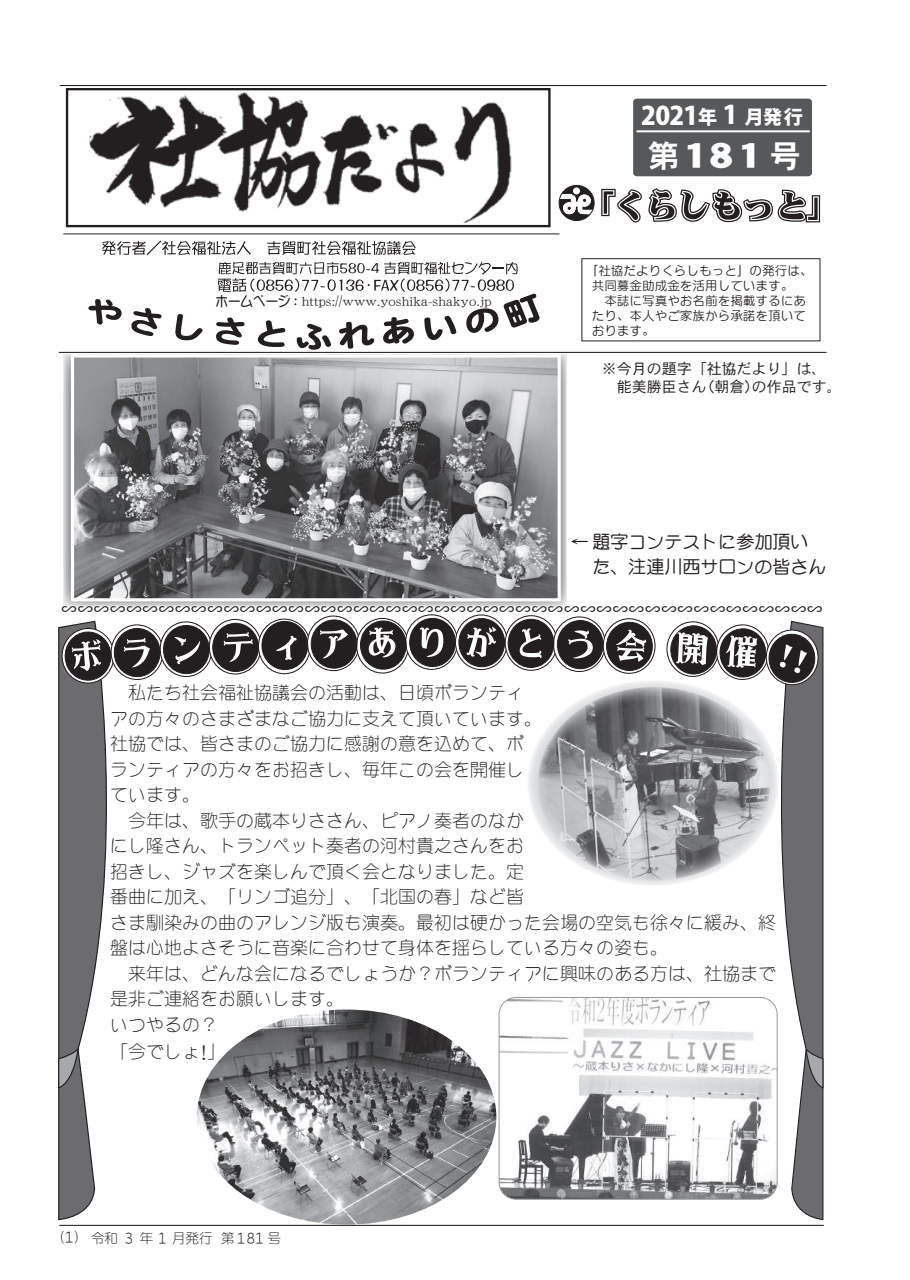
<style>
.page{position:relative;width:910px;height:1280px;background:#fff}
.page>*{position:absolute;margin:0;border:0;box-sizing:border-box;transform-origin:0 0}
.t1{font:34.65px "DFHS Gothic Std W9";color:#fff;scale:1.2 1}
.t2{font:31.2px "DFHS Gothic Std W7";color:#fff}
.t3{font:800 25.35px "Koz Go Pro";color:#fff}
.t4{font:22.8px "DF Gothic Std W10";color:#fff;scale:1.04 1}
.t5{font:18px/25.5px "DFSM Gothic Std W2";color:#231f20}
.t6{font:18px/25.5px "DF Maru Gothic Std W5";color:#231f20}
.t7{font:15.9px "DF Maru Gothic Std W5";color:#231f20;scale:1.13 1}
.t8{font:15px/18px "DFHS Gothic Std W3";color:#231f20}
.t9{font:13.5px "DFHS Mincho Std W3";color:#231f20}
.t10{font:13.5px "DFUD Maru Gothic Std W2";color:#231f20}
.t11{font:12px/15px "DFUD Maru Gothic Std W4";letter-spacing:.05em;color:#231f20}
.s1{font-family:"DFPOP1 Std W5"}
.s2{font-size:19.05px}
.s3{font-size:22.5px}
</style>
<div class="page">
<svg style="left:527px;top:680px;width:252px;height:206px"></svg>
<svg style="left:63px;top:354px;width:504px;height:252px;background:#c4c4c5"></svg>
<hr style="left:59px;top:1225px;width:765px;height:1px;background:#231f20">
<hr style="left:60px;top:85px;width:767px;height:1px;background:#231f20">
<hr style="left:63px;top:233px;width:496px;height:1px;background:#231f20">
<svg style="left:102px;top:240px;width:149px;height:15px"></svg>
<svg style="left:267px;top:241px;width:149px;height:14px"></svg>
<div style="left:581px;top:258px;width:239px;height:83px;border:1px solid #231f20"></div>
<div style="left:559px;top:185px;width:35px;height:35px;background:#231f20;border-radius:50%"></div>
<div style="left:573px;top:187px;width:7px;height:7px;background:#fff;border-radius:50%"></div>
<svg style="left:559px;top:194px;width:34px;height:20px"></svg>
<hr style="left:559px;top:195px;width:13px;height:4px;background:#fff">
<div style="left:559px;top:185px;width:35px;height:36px;border:1px solid #231f20;border-radius:50%"></div>
<svg style="left:88px;top:299px;width:34px;height:26px"></svg>
<svg style="left:131px;top:308px;width:31px;height:28px"></svg>
<svg style="left:175px;top:314px;width:28px;height:26px"></svg>
<svg style="left:601px;top:188px;width:220px;height:35px"></svg>
<div style="left:633px;top:99px;width:179px;height:77px;background:#57585a"></div>
<hr style="left:637px;top:130px;width:173px;height:2px;background:#fff">
<hr style="left:59px;top:352px;width:768px;height:1px;background:#231f20">
<svg style="left:216px;top:262px;width:324px;height:88px"></svg>
<img style="left:90px;top:93px;width:422px;height:130px">
<div style="left:66px;top:88px;width:485px;height:139px;border:2px solid #231f20"></div>
<svg style="left:433px;top:171px;width:55px;height:46px"></svg>
<img style="left:75px;top:358px;width:482px;height:239px">
<div style="left:71px;top:354px;width:490px;height:247px;border:3px solid #fff"></div>
<img style="left:197px;top:1009px;width:299px;height:216px">
<img style="left:499px;top:997px;width:167px;height:201px">
<svg style="left:307px;top:616px;width:52px;height:55px"></svg>
<svg style="left:356px;top:618px;width:52px;height:55px"></svg>
<div style="left:356px;top:618px;width:53px;height:56px;border:1px solid #231f20;border-radius:50%"></div>
<svg style="left:406px;top:615px;width:52px;height:54px"></svg>
<div style="left:405px;top:614px;width:53px;height:56px;border:1px solid #231f20;border-radius:50%"></div>
<svg style="left:455px;top:615px;width:52px;height:55px"></svg>
<div style="left:455px;top:614px;width:53px;height:56px;border:1px solid #231f20;border-radius:50%"></div>
<svg style="left:505px;top:615px;width:52px;height:56px"></svg>
<div style="left:505px;top:615px;width:53px;height:56px;border:1px solid #231f20;border-radius:50%"></div>
<div style="left:311px;top:620px;width:46px;height:48px;background:#231f20;border-radius:50%"></div>
<div style="left:310px;top:619px;width:48px;height:50px;border:1px solid #231f20;border-radius:50%"></div>
<div style="left:360px;top:621px;width:46px;height:48px;background:#231f20;border-radius:50%"></div>
<div style="left:360px;top:620px;width:47px;height:50px;border:1px solid #231f20;border-radius:50%"></div>
<div style="left:508px;top:619px;width:46px;height:49px;background:#231f20;border-radius:50%"></div>
<div style="left:507px;top:619px;width:48px;height:49px;border:1px solid #231f20;border-radius:50%"></div>
<div style="left:410px;top:618px;width:45px;height:49px;background:#231f20;border-radius:50%"></div>
<div style="left:409px;top:618px;width:47px;height:49px;border:1px solid #231f20;border-radius:50%"></div>
<div style="left:459px;top:618px;width:46px;height:49px;background:#231f20;border-radius:50%"></div>
<div style="left:458px;top:618px;width:47px;height:49px;border:1px solid #231f20;border-radius:50%"></div>
<svg style="left:58px;top:618px;width:253px;height:603px"></svg>
<svg style="left:320px;top:629px;width:28px;height:29px"></svg>
<svg style="left:369px;top:627px;width:26px;height:30px"></svg>
<svg style="left:420px;top:627px;width:23px;height:30px"></svg>
<svg style="left:467px;top:627px;width:29px;height:30px"></svg>
<svg style="left:520px;top:628px;width:22px;height:30px"></svg>
<svg style="left:553px;top:616px;width:103px;height:58px"></svg>
<svg style="left:666px;top:620px;width:158px;height:601px"></svg>
<img style="left:538px;top:687px;width:232px;height:194px">
<p class="t9" style="left:215px;top:294px;width:278px"><span class="s1">ホームページ</span> https://www.yoshika-shakyo.jp</p>
<h3 class="t3" style="left:641px;top:99px;width:163px">2021<span class="s2">年</span> 1 <span class="s2">月発行</span></h3>
<h2 class="t2" style="left:648px;top:139px;width:154px">第　　　号</h2>
<p class="t4" style="left:641px;top:103px;width:52px">　　　</p>
<h1 class="t1" style="left:676px;top:137px;width:81px">１８１</h1>
<p class="t11" style="left:592px;top:262px;width:222px;text-indent:-6px">「社協だよりくらしもっと」の発行は、共同募金助成金を活用しています。<br>　本誌に写真やお名前を掲載するにあたり、本人やご家族から承諾を頂いております。</p>
<p class="t8" style="left:602px;top:359px;width:241px">※今月の題字「社協だより」は、　能美勝臣さん（朝倉）の作品です。</p>
<p class="t6" style="left:592px;top:528px;width:235px;text-indent:-22px">← 題字コンテストに参加頂いた、注連川西サロンの皆さん</p>
<p class="t7" style="left:60px;top:601px;width:677px">∽∽∽∽∽∽∽∽∽∽∽∽∽∽∽∽∽∽∽∽∽∽∽∽∽∽∽∽∽∽∽∽∽∽∽∽∽∽∽∽∽∽∽∽∽∽∽</p>
<p class="t5" style="left:110px;top:679px;width:667px">　私たち社会福祉協議会の活動は、日頃ボランティ<br>アの方々のさまざまなご協力に支えて頂いています。<br>社協では、皆さまのご協力に感謝の意を込めて、ボ<br>ランティアの方々をお招きし、毎年この会を開催し<br>ています。<br>　今年は、歌手の蔵本りささん、ピアノ奏者のなか<br>にし隆さん、トランペット奏者の河村貴之さんをお<br>招きし、ジャズを楽しんで頂く会となりました。定<br>番曲に加え、「リンゴ追分」、「北国の春」など皆<br>さま馴染みの曲のアレンジ版も演奏。最初は硬かった会場の空気も徐々に緩み、終盤は心地よさそうに音楽に合わせて身体を揺らしている方々の姿も。<br>　来年は、どんな会になるでしょうか？ボランティアに興味のある方は、社協まで是非ご連絡をお願いします。<br>いつやるの？</p>
<p class="t5" style="left:110px;top:1039px;width:117px">「今でしょ<span class="s3">!</span>」</p>
<p class="t10" style="left:51px;top:1227px;width:231px">（1）令和３年１月発行 第１８1 号</p>
</div>
